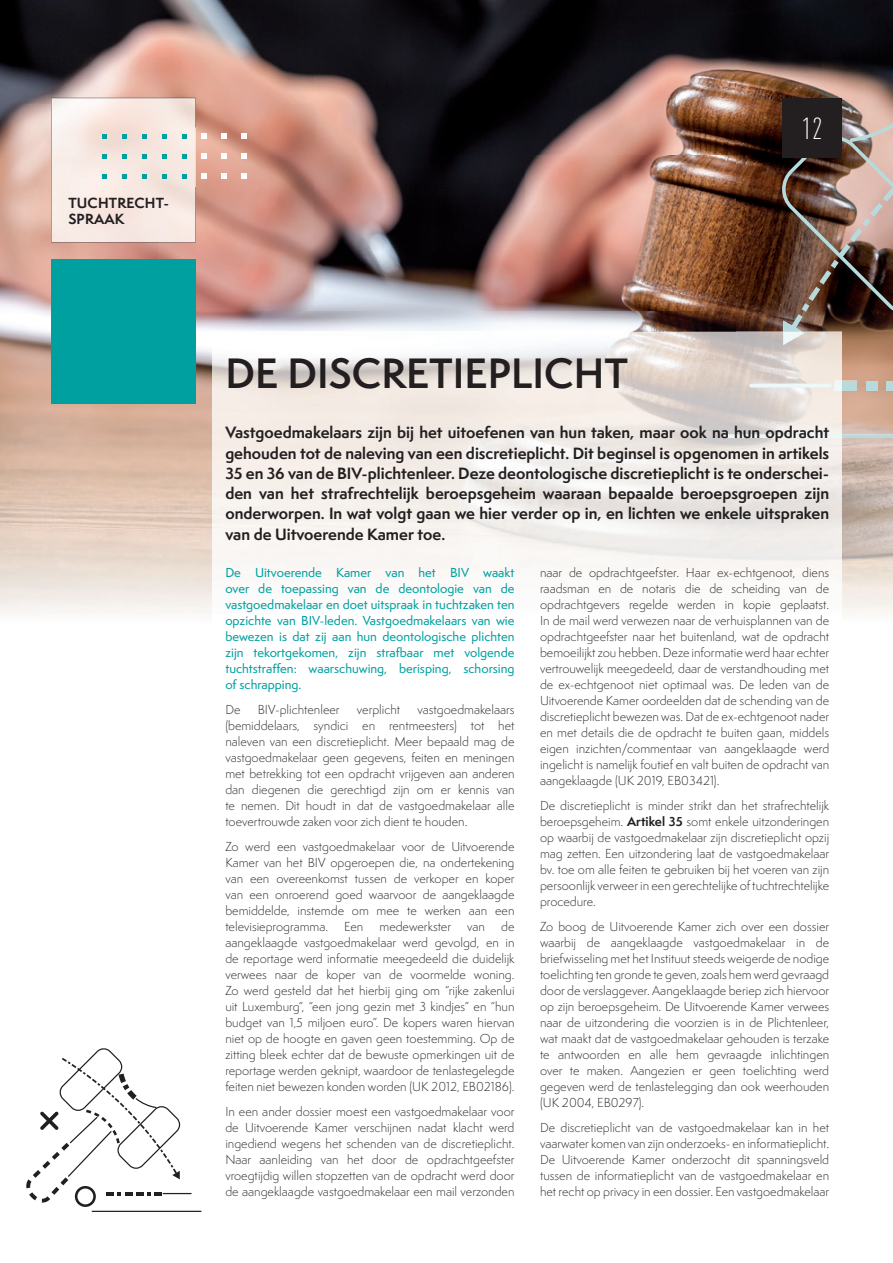
<style>
.page{position:relative;width:893px;height:1263px;background:#fff}
.page>*{position:absolute;margin:0;border:0;box-sizing:border-box;transform-origin:0 0}
.t1{font:600 39px "Semplicita Pro";color:#231f20}
.t2{font:300 condensed 30px "DINOT";color:#fff}
.t3{font:700 15px/20.2px "Semplicita Pro";color:#231f20;text-align:justify}
.t4{font:700 13.5px/16.2px "Semplicita Pro";letter-spacing:.01em;color:#231f20}
.t5{font:300 12px/16px "Semplicita Pro";color:#231f20;text-align:justify}
.t6{font:500 12px/16px "Semplicita Pro";color:#009fa0;text-align:justify}
.s1{font-weight:700}
</style>
<div class="page">
<img style="left:0;top:0;width:315px;height:104px">
<img style="left:315px;top:0;width:420px;height:312px">
<img style="left:735px;top:0;width:158px;height:364px">
<img style="left:0;top:104px;width:52px;height:509px">
<img style="left:158px;top:104px;width:157px;height:208px">
<img style="left:52px;top:242px;width:106px;height:371px">
<img style="left:157px;top:312px;width:105px;height:302px">
<img style="left:262px;top:312px;width:474px;height:20px">
<img style="left:842px;top:364px;width:51px;height:249px">
<div style="left:835px;top:381px;width:22px;height:9px;background:#b7dbdd"></div>
<div style="left:866px;top:381px;width:11px;height:9px;background:#b7dbdd"></div>
<div style="left:886px;top:381px;width:7px;height:9px;background:#b7dbdd"></div>
<div style="left:782px;top:98px;width:60px;height:59px;background:#231f20"></div>
<svg style="left:51px;top:98px;width:145px;height:144px;background:#eee4de"></svg>
<svg style="left:202px;top:154px;width:5px;height:5px"></svg>
<svg style="left:241px;top:154px;width:5px;height:5px"></svg>
<svg style="left:222px;top:154px;width:4px;height:5px"></svg>
<svg style="left:202px;top:134px;width:5px;height:5px"></svg>
<svg style="left:241px;top:134px;width:5px;height:5px"></svg>
<svg style="left:222px;top:134px;width:4px;height:5px"></svg>
<svg style="left:202px;top:174px;width:5px;height:5px"></svg>
<svg style="left:241px;top:174px;width:5px;height:5px"></svg>
<svg style="left:222px;top:174px;width:4px;height:5px"></svg>
<img style="left:213px;top:332px;width:629px;height:282px">
<div style="left:835px;top:381px;width:7px;height:9px;background:#eff8f8"></div>
<hr style="left:749px;top:384px;width:83px;height:3px;background:#eff8f8;border-radius:2px">
<svg style="left:721px;top:434px;width:172px;height:4px"></svg>
<svg style="left:782px;top:114px;width:111px;height:231px;background:#725d54"></svg>
<hr style="left:92px;top:1211px;width:110px;height:1px;background:#231f20">
<svg style="left:26px;top:1048px;width:166px;height:159px"></svg>
<div style="left:51px;top:259px;width:145px;height:145px;background:#009fa0"></div>
<p class="t4" style="left:68px;top:195px;width:102px">TUCHTRECHT-<br>SPRAAK</p>
<h2 class="t2" style="left:802px;top:111px;width:22px">12</h2>
<h1 class="t1" style="left:225px;top:345px;width:404px">DE DISCRETIEPLICHT</h1>
<p class="t3" style="left:225px;top:422px;width:605px">Vastgoedmakelaars zijn bij het uitoefenen van hun taken, maar ook na hun opdracht gehouden tot de naleving van een discretieplicht. Dit beginsel is opgenomen in artikels 35 en 36 van de BIV-plichtenleer. Deze deontologische discretieplicht is te onderschei&shy;den van het strafrechtelijk beroepsgeheim waaraan bepaalde beroepsgroepen zijn onderworpen. In wat volgt gaan we hier verder op in, en lichten we enkele uitspraken van de Uitvoerende Kamer toe.</p>
<p class="t6" style="left:225px;top:564px;width:291px">De Uitvoerende Kamer van het BIV waakt over de toepassing van de deontologie van de vastgoedmakelaar en doet uitspraak in tuchtzaken ten opzichte van BIV-leden. Vastgoedmakelaars van wie bewezen is dat zij aan hun deontologische plichten zijn tekortgekomen, zijn strafbaar met volgende tuchtstraffen: waarschuwing, berisping, schorsing of schrapping.</p>
<p class="t5" style="left:225px;top:701px;width:17px">De</p>
<p class="t5" style="left:258px;top:701px;width:83px">BIV-plichtenleer</p>
<p class="t5" style="left:357px;top:701px;width:45px">verplicht</p>
<p class="t5" style="left:540px;top:564px;width:291px">naar de opdrachtgeefster. Haar ex-echtgenoot, diens raadsman en de notaris die de scheiding van de opdrachtgevers regelde werden in kopie geplaatst.<br>In de mail werd verwezen naar de verhuisplannen van de opdrachtgeefster naar het buitenland, wat de opdracht bemoeilijkt zou hebben. Deze informatie werd haar echter vertrouwelijk meegedeeld, daar de verstandhouding met de ex-echtgenoot niet optimaal was. De leden van de Uitvoerende Kamer oordeelden dat de schending van de discretieplicht bewezen was. Dat de ex-echtgenoot nader en met details die de opdracht te buiten gaan, middels eigen inzichten/commentaar van aangeklaagde werd ingelicht is namelijk foutief en valt buiten de opdracht van aangeklaagde (UK 2019, EB03421).</p>
<p class="t5" style="left:540px;top:797px;width:291px">De discretieplicht is minder strikt dan het strafrechtelijk beroepsgeheim. <span class="s1">Artikel 35</span> somt enkele uitzonderingen op waarbij de vastgoedmakelaar zijn discretieplicht opzij mag zetten. Een uitzondering laat de vastgoedmakelaar bv. toe om alle feiten te gebruiken bij het voeren van zijn persoonlijk verweer in een gerechtelijke of tuchtrechtelijke procedure.</p>
<p class="t5" style="left:540px;top:918px;width:291px">Zo boog de Uitvoerende Kamer zich over een dossier waarbij de aangeklaagde vastgoedmakelaar in de briefwisseling met het Instituut steeds weigerde de nodige toelichting ten gronde te geven, zoals hem werd gevraagd door de verslaggever. Aangeklaagde beriep zich hiervoor op zijn beroepsgeheim. De Uitvoerende Kamer verwees naar de uitzondering die voorzien is in de Plichtenleer, wat maakt dat de vastgoedmakelaar gehouden is terzake te antwoorden en alle hem gevraagde inlichtingen over te maken. Aangezien er geen toelichting werd gegeven werd de tenlastelegging dan ook weerhouden (UK 2004, EB0297).</p>
<p class="t5" style="left:540px;top:1119px;width:291px">De discretieplicht van de vastgoedmakelaar kan in het vaarwater komen van zijn onderzoeks- en informatieplicht.<br>De Uitvoerende Kamer onderzocht dit spanningsveld tussen de informatieplicht van de vastgoedmakelaar en het recht op privacy in een dossier. Een vastgoedmakelaar</p>
<p class="t5" style="left:225px;top:701px;width:291px;text-indent:192px">vastgoedmakelaars (bemiddelaars, syndici en rentmeesters) tot het naleven van een discretieplicht. Meer bepaald mag de vastgoedmakelaar geen gegevens, feiten en meningen met betrekking tot een opdracht vrijgeven aan anderen dan diegenen die gerechtigd zijn om er kennis van te nemen. Dit houdt in dat de vastgoedmakelaar alle toevertrouwde zaken voor zich dient te houden.</p>
<p class="t5" style="left:225px;top:838px;width:291px">Zo werd een vastgoedmakelaar voor de Uitvoerende Kamer van het BIV opgeroepen die, na ondertekening van een overeenkomst tussen de verkoper en koper van een onroerend goed waarvoor de aangeklaagde bemiddelde, instemde om mee te werken aan een televisieprogramma.</p>
<p class="t5" style="left:225px;top:918px;width:291px;text-indent:276px">de aangeklaagde vastgoedmakelaar werd gevolgd, en in de reportage werd informatie meegedeeld die duidelijk verwees naar de koper van de voormelde woning.<br>Zo werd gesteld dat het hierbij ging om “rijke zakenlui uit Luxemburg”, “een jong gezin met 3 kindjes” en “hun budget van 1,5 miljoen euro”. De kopers waren hiervan niet op de hoogte en gaven geen toestemming. Op de zitting bleek echter dat de bewuste opmerkingen uit de reportage werden geknipt, waardoor de tenlastegelegde feiten niet bewezen konden worden (UK 2012, EB02186).</p>
<p class="t5" style="left:225px;top:1103px;width:291px">In een ander dossier moest een vastgoedmakelaar voor de Uitvoerende Kamer verschijnen nadat klacht werd ingediend wegens het schenden van de discretieplicht.<br>Naar aanleiding van het door de opdrachtgeefster vroegtijdig willen stopzetten van de opdracht werd door de aangeklaagde vastgoedmakelaar een mail verzonden</p>
<p class="t5" style="left:344px;top:918px;width:21px">Een</p>
<p class="t5" style="left:379px;top:918px;width:73px">medewerkster</p>
<p class="t5" style="left:467px;top:918px;width:19px">van</p>
</div>
